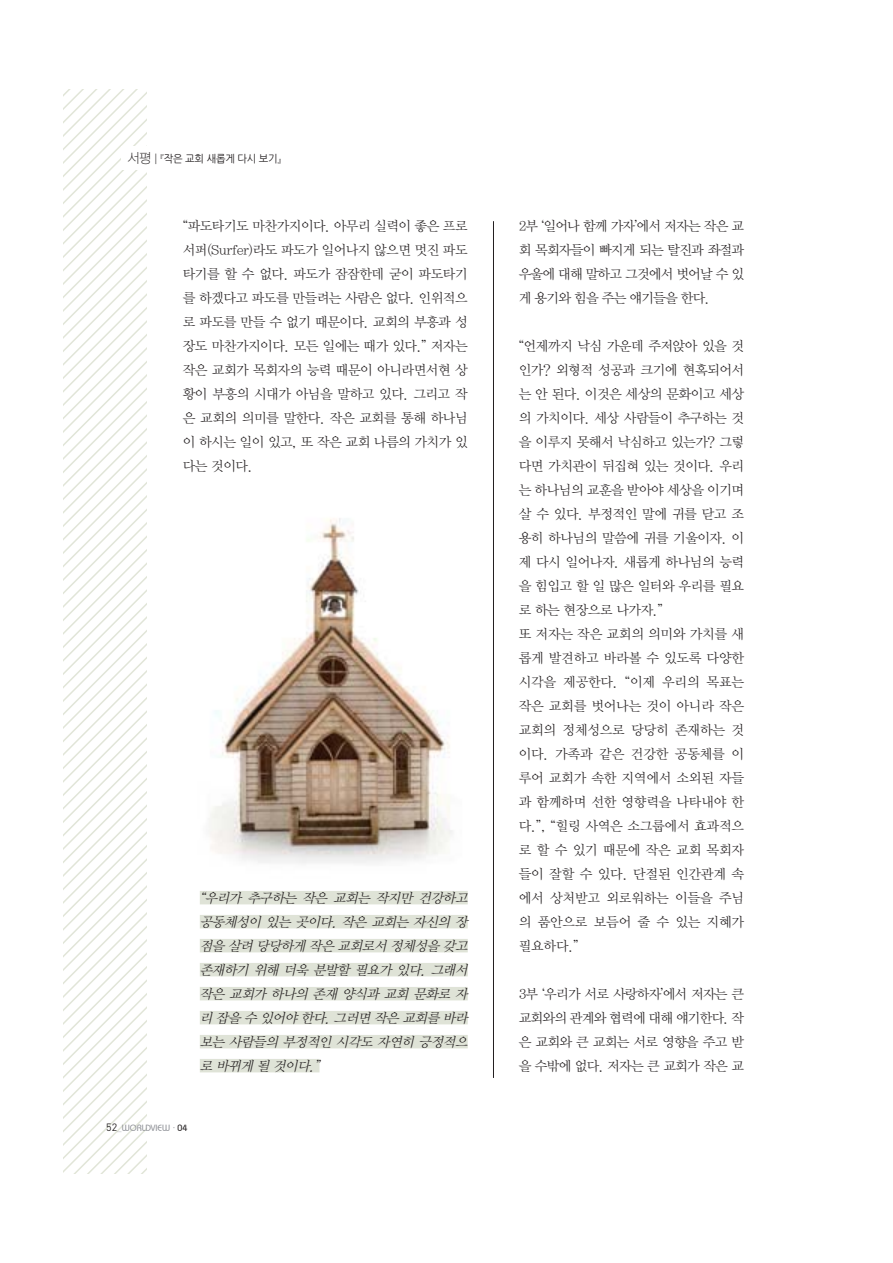
<style>
.page{position:relative;width:893px;height:1263px;background:#fff}
.page>*{position:absolute;margin:0;border:0;box-sizing:border-box;transform-origin:0 0}
.t1{font:13.5px/24px "YDVY Mj O Std 32 KS Cms UHC H";letter-spacing:-.02em;color:#231f20}
.t2{font:13.5px/24px "YDVY Mj O Std 32 KS Cms UHC H";letter-spacing:-.04em;color:#231f20;text-align:justify}
.t3{font:italic 13.5px/24px "YDVY Mj O Std 32 KS Cms UHC H";letter-spacing:-.04em;color:#231f20}
.t4{font:10.5px "Nanum Gothic OTF KS Cms UHC H";letter-spacing:-.02em;color:#231f20}
.t5{font:10.5px "DIN";color:#231f20}
.t6{font:500 9px "Bauhaus IT Cby BT";color:#8f9197}
.s1{font-family:"YDVYGO Std 31 KS Cms UHC H";font-size:13.5px}
.s2{font-size:4.5px}
.s3{color:#231f20}
</style>
<div class="page">
<svg style="left:64px;top:89px;width:83px;height:1085px"></svg>
<div style="left:122px;top:146px;width:163px;height:24px;background:#fff"></div>
<hr style="left:493px;top:221px;width:1px;height:857px;background:#231f20">
<img style="left:209px;top:518px;width:244px;height:346px">
<div style="left:200px;top:891px;width:268px;height:13px;background:#dfe3d7"></div>
<div style="left:200px;top:915px;width:268px;height:13px;background:#dfe3d7"></div>
<div style="left:200px;top:939px;width:268px;height:13px;background:#dfe3d7"></div>
<div style="left:200px;top:963px;width:268px;height:13px;background:#dfe3d7"></div>
<div style="left:200px;top:987px;width:268px;height:13px;background:#dfe3d7"></div>
<div style="left:200px;top:1011px;width:268px;height:13px;background:#dfe3d7"></div>
<div style="left:200px;top:1035px;width:268px;height:13px;background:#dfe3d7"></div>
<div style="left:200px;top:1059px;width:119px;height:13px;background:#dfe3d7"></div>
<p class="t4" style="left:128px;top:154px;width:155px"><span class="s1">서평</span>┃『작은 교회 새롭게 다시 보기』</p>
<p class="t2" style="left:183px;top:215px;width:286px">“파도타기도 마찬가지이다. 아무리 실력이 좋은 프로 서퍼(Surfer)라도 파도가 일어나지 않으면 멋진 파도 타기를 할 수 없다. 파도가 잠잠한데 굳이 파도타기 를 하겠다고 파도를 만들려는 사람은 없다. 인위적으 로 파도를 만들 수 없기 때문이다. 교회의 부흥과 성 장도 마찬가지이다. 모든 일에는 때가 있다.” 저자는 작은 교회가 목회자의 능력 때문이 아니라면서현 상 황이 부흥의 시대가 아님을 말하고 있다. 그리고 작 은 교회의 의미를 말한다. 작은 교회를 통해 하나님 이 하시는 일이 있고, 또 작은 교회 나름의 가치가 있 다는 것이다.</p>
<p class="t3" style="left:200px;top:887px;width:273px">“우리가 추구하는 작은 교회는 작지만 건강하고 공동체성이 있는 곳이다. 작은 교회는 자신의 장 점을 살려 당당하게 작은 교회로서 정체성을 갖고 존재하기 위해 더욱 분발할 필요가 있다. 그래서 작은 교회가 하나의 존재 양식과 교회 문화로 자 리 잡을 수 있어야 한다.그러면 작은 교회를 바라 보는 사람들의 부정적인 시각도 자연히 긍정적으 로 바뀌게 될 것이다.”</p>
<p class="t5" style="left:106px;top:1121px;width:12px">52</p>
<p class="t6" style="left:117px;top:1122px;width:72px"><span class="s2">_</span>WORLDVIEW · <span class="s3">04</span></p>
<p class="t2" style="left:519px;top:215px;width:227px">2부 ‘일어나 함께 가자’에서 저자는 작은 교 회 목회자들이 빠지게 되는 탈진과 좌절과 우울에 대해 말하고 그것에서 벗어날 수 있 게 용기와 힘을 주는 얘기들을 한다.</p>
<p class="t1" style="left:519px;top:335px;width:227px">“언제까지 낙심 가운데 주저앉아 있을 것 인가? 외형적 성공과 크기에 현혹되어서 는 안 된다. 이것은 세상의 문화이고 세상 의 가치이다. 세상 사람들이 추구하는 것 을 이루지 못해서 낙심하고 있는가? 그렇 다면 가치관이 뒤집혀 있는 것이다. 우리 는 하나님의 교훈을 받아야 세상을 이기며 살 수 있다. 부정적인 말에 귀를 닫고 조 용히 하나님의 말씀에 귀를 기울이자. 이 제 다시 일어나자. 새롭게 하나님의 능력 을 힘입고 할 일 많은 일터와 우리를 필요 로 하는 현장으로 나가자.”<br>또 저자는 작은 교회의 의미와 가치를 새 롭게 발견하고 바라볼 수 있도록 다양한 시각을 제공한다. “이제 우리의 목표는 작은 교회를 벗어나는 것이 아니라 작은 교회의 정체성으로 당당히 존재하는 것 이다. 가족과 같은 건강한 공동체를 이 루어 교회가 속한 지역에서 소외된 자들 과 함께하며 선한 영향력을 나타내야 한 다.”, “힐링 사역은 소그룹에서 효과적으 로 할 수 있기 때문에 작은 교회 목회자 들이 잘할 수 있다. 단절된 인간관계 속 에서 상처받고 외로워하는 이들을 주님 의 품안으로 보듬어 줄 수 있는 지혜가 필요하다.”</p>
<p class="t2" style="left:519px;top:983px;width:227px">3부 ‘우리가 서로 사랑하자’에서 저자는 큰 교회와의 관계와 협력에 대해 얘기한다. 작 은 교회와 큰 교회는 서로 영향을 주고 받 을 수밖에 없다. 저자는 큰 교회가 작은 교</p>
</div>
